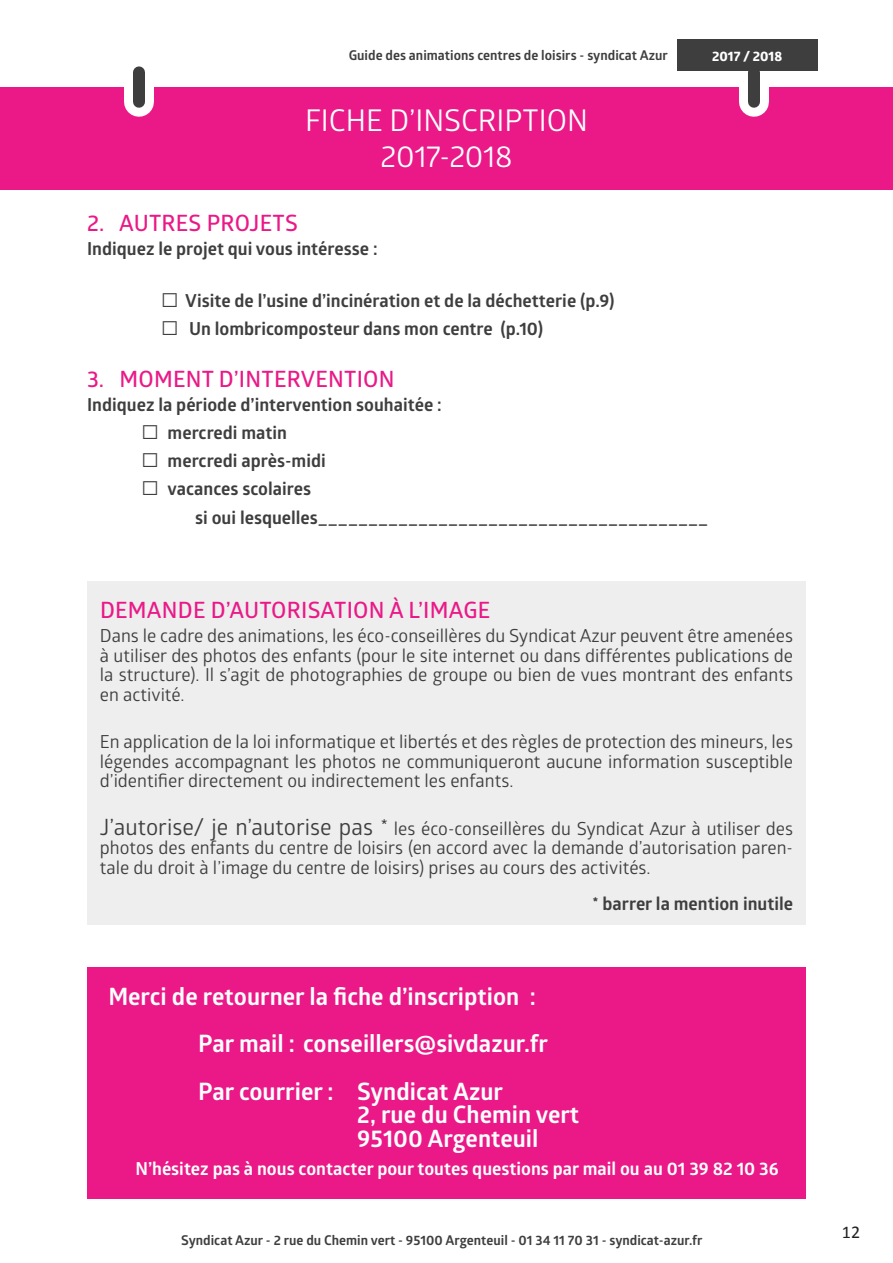
<style>
.page{position:relative;width:893px;height:1263px;background:#fff}
.page>*{position:absolute;margin:0;border:0;box-sizing:border-box;transform-origin:0 0}
.t1{font:30px/36px "Glober";color:#fff;text-align:center}
.t2{font:700 24px/47.5px "Glober";color:#fff}
.t3{font:600 22.5px "Glober";letter-spacing:.01em;color:#ea1987}
.t4{font:18px/19.5px "Glober";color:#3e3e3f;text-align:justify}
.t5{font:700 18px/28.2px "Glober";color:#3e3e3f}
.t6{font:700 18px "Glober";color:#fff}
.t7{font:18px "Calibri";color:#231f20}
.t8{font:700 13.5px "Glober";color:#3e3e3f}
.t9{font:700 13.5px "Globerx";color:#fff}
.s1{font-family:"Arial";font-weight:400;font-size:30px}
.s2{font-size:22.5px}
</style>
<div class="page">
<div style="left:0;top:87px;width:893px;height:103px;background:#ea1987"></div>
<div style="left:124px;top:72px;width:30px;height:30px;background:#fff"></div>
<div style="left:133px;top:72px;width:12px;height:30px;background:#3e3e3f"></div>
<div style="left:739px;top:72px;width:30px;height:30px;background:#fff"></div>
<div style="left:748px;top:72px;width:12px;height:30px;background:#3e3e3f"></div>
<div style="left:87px;top:581px;width:719px;height:344px;background:#eeeeef"></div>
<div style="left:87px;top:967px;width:719px;height:232px;background:#ea1987"></div>
<div style="left:677px;top:39px;width:141px;height:32px;background:#3e3e3f"></div>
<p class="t8" style="left:349px;top:46px;width:321px">Guide des animations centres de loisirs - syndicat Azur</p>
<p class="t9" style="left:712px;top:47px;width:72px">2017 / 2018</p>
<h1 class="t1" style="left:305px;top:101px;width:284px">FICHE D’INSCRIPTION<br>2017-2018</h1>
<p class="t3" style="left:87px;top:208px;width:212px">2. AUTRES PROJETS</p>
<p class="t5" style="left:87px;top:234px;width:292px">Indiquez le projet qui vous intéresse :</p>
<p class="t5" style="left:161px;top:286px;width:455px"><span class="s1">□</span> Visite de l’usine d’incinération et de la déchetterie (p.9)</p>
<p class="t5" style="left:161px;top:315px;width:384px"><span class="s1">□</span> Un lombricomposteur dans mon centre (p.10)</p>
<p class="t3" style="left:87px;top:363px;width:309px">3. MOMENT D’INTERVENTION</p>
<p class="t5" style="left:87px;top:390px;width:356px">Indiquez la période d’intervention souhaitée :</p>
<p class="t5" style="left:141px;top:418px;width:147px"><span class="s1">□</span> mercredi matin</p>
<p class="t5" style="left:141px;top:446px;width:186px"><span class="s1">□</span> mercredi après-midi</p>
<p class="t5" style="left:195px;top:474px;width:515px;text-indent:-54px"><span class="s1">□</span> vacances scolaires<br>si oui lesquelles_______________________________________</p>
<p class="t3" style="left:100px;top:594px;width:392px">DEMANDE D’AUTORISATION À L’IMAGE</p>
<p class="t4" style="left:100px;top:625px;width:695px">Dans le cadre des animations, les éco-conseillères du Syndicat Azur peuvent être amenées à utiliser des photos des enfants (pour le site internet ou dans différentes publications de la structure). Il s’agit de photographies de groupe ou bien de vues montrant des enfants en activité.</p>
<p class="t4" style="left:100px;top:731px;width:695px">En application de la loi informatique et libertés et des règles de protection des mineurs, les légendes accompagnant les photos ne communiqueront aucune information susceptible d’identifier directement ou indirectement les enfants.</p>
<p class="t4" style="left:100px;top:818px;width:695px"><span class="s2">J’autorise/ je n’autorise pas *</span> les éco-conseillères du Syndicat Azur à utiliser des photos des enfants du centre de loisirs (en accord avec la demande d’autorisation paren&shy;tale du droit à l’image du centre de loisirs) prises au cours des activités.</p>
<p class="t5" style="left:593px;top:890px;width:202px">* barrer la mention inutile</p>
<h2 class="t2" style="left:198px;top:972px;width:351px;text-indent:-90px">Merci de retourner la fiche d’inscription :<br>Par mail : conseillers@sivdazur.fr<br>Par courrier : Syndicat Azur</h2>
<h2 class="t2" style="left:357px;top:1103px;width:224px;line-height:23.7px">2, rue du Chemin vert<br>95100 Argenteuil</h2>
<p class="t6" style="left:135px;top:1156px;width:645px">N’hésitez pas à nous contacter pour toutes questions par mail ou au 01 39 82 10 36</p>
<p class="t8" style="left:181px;top:1231px;width:523px">Syndicat Azur - 2 rue du Chemin vert - 95100 Argenteuil - 01 34 11 70 31 - syndicat-azur.fr</p>
<p class="t7" style="left:842px;top:1221px;width:20px">12</p>
</div>
